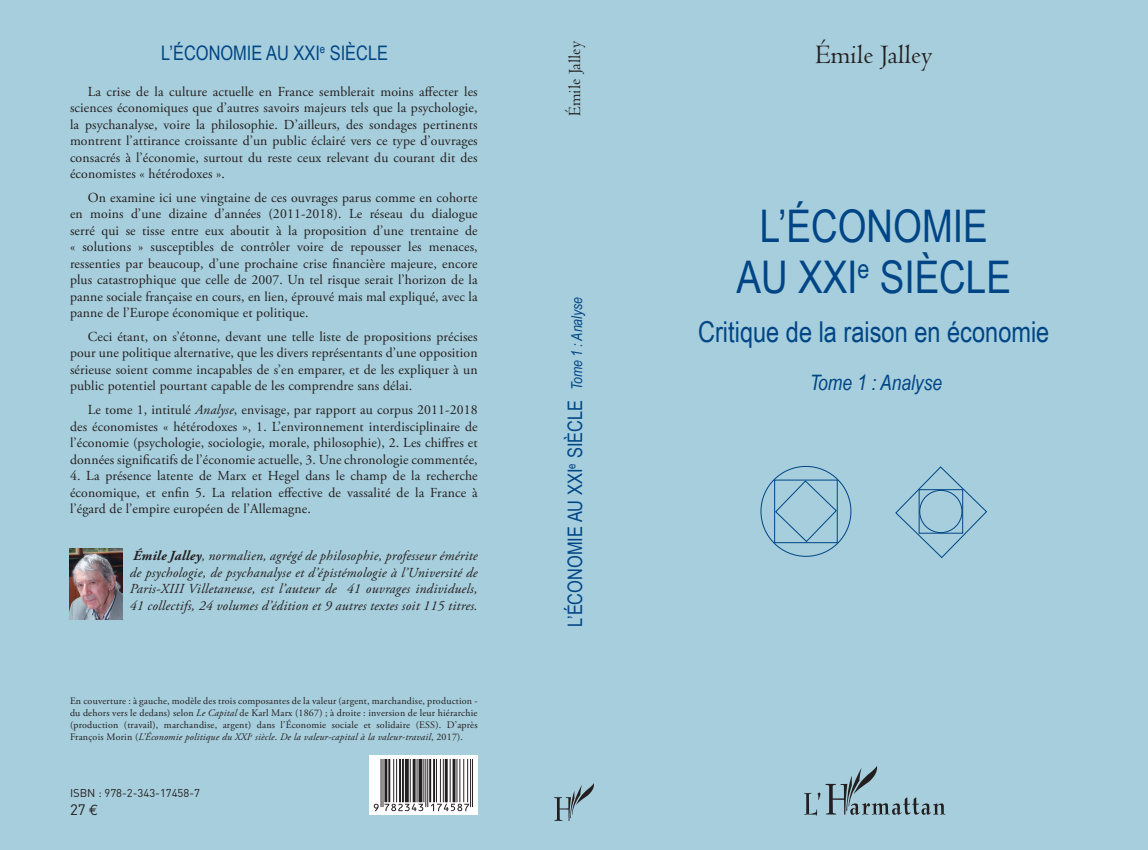
<style>
.page{position:relative;width:1148px;height:850px;background:#a7cedc}
.page>*{position:absolute;margin:0;border:0;box-sizing:border-box;transform-origin:0 0}
.t1{font:45px/51.2px "Arial Narrow";color:#004586;text-align:center}
.t2{font:28.75px "Arial Narrow";color:#004586}
.t3{font:27.5px "Centaur MT Std";color:#231f20}
.t4{font:italic 21.25px "Arial Narrow";color:#004586}
.t5{font:20px "Arial Narrow";color:#004586}
.t6{font:17.5px "Centaur MT Std";color:#231f20}
.t7{font:15px "DIN";color:#231f20}
.t8{font:13.75px/16.5px "Adobe Garamond Pro";letter-spacing:.01em;color:#231f20;text-align:justify}
.t9{font:italic 13.75px/16.5px "Adobe Garamond Pro";letter-spacing:.02em;color:#231f20;text-align:justify}
.t10{font:11.25px "DIN";color:#231f20}
.t11{font:10px/12px "Adobe Garamond Pro";letter-spacing:.02em;color:#231f20;text-align:justify}
.s1{font-style:italic}
.s2{font-weight:700}
.s3{font-style:italic;font-size:15px}
.s4{font-family:"Euro Mono"}
</style>
<div class="page">
<img style="left:554px;top:783px;width:40px;height:37px">
<svg style="left:804px;top:766px;width:142px;height:50px"></svg>
<div style="left:369px;top:756px;width:108px;height:59px;background:#fff"></div>
<svg style="left:374px;top:759px;width:99px;height:52px"></svg>
<img style="left:70px;top:548px;width:53px;height:72px">
<svg style="left:774px;top:480px;width:63px;height:63px"></svg>
<svg style="left:895px;top:466px;width:92px;height:92px"></svg>
<div style="left:918px;top:489px;width:45px;height:45px;border:1px solid #004586"></div>
<div style="left:919px;top:490px;width:43px;height:43px;border:1px solid #004586;border-radius:50%"></div>
<h3 class="t5" style="left:161px;top:38px;width:228px">L’ÉCONOMIE AU XXI<sup>e</sup> SIÈCLE</h3>
<p class="t6" style="left:565px;top:116px;width:76px;rotate:-90deg">Émile Jalley</p>
<h3 class="t3" style="left:815px;top:39px;width:118px">Émile Jalley</h3>
<p class="t8" style="left:70px;top:84px;width:409px;text-indent:18px">La crise de la culture actuelle en France semblerait moins affecter les sciences économiques que d’autres savoirs majeurs tels que la psychologie, la psychanalyse, voire la philosophie. D’ailleurs, des sondages pertinents montrent l’attirance croissante d’un public éclairé vers ce type d’ouvrages consacrés à l’économie, surtout du reste ceux relevant du courant dit des économistes « hétérodoxes ».</p>
<p class="t8" style="left:70px;top:190px;width:409px;text-indent:18px">On examine ici une vingtaine de ces ouvrages parus comme en cohorte en moins d’une dizaine d’années (2011-2018). Le réseau du dialogue serré qui se tisse entre eux aboutit à la proposition d’une trentaine de « solutions » susceptibles de contrôler voire de repousser les menaces, ressenties par beaucoup, d’une prochaine crise financière majeure, encore plus catastrophique que celle de 2007. Un tel risque serait l’horizon de la panne sociale française en cours, en lien, éprouvé mais mal expliqué, avec la panne de l’Europe économique et politique.</p>
<p class="t8" style="left:70px;top:329px;width:409px;text-indent:18px">Ceci étant, on s’étonne, devant une telle liste de propositions précises pour une politique alternative, que les divers représentants d’une opposition sérieuse soient comme incapables de s’en emparer, et de les expliquer à un public potentiel pourtant capable de les comprendre sans délai.</p>
<p class="t8" style="left:70px;top:402px;width:409px;text-indent:18px">Le tome 1, intitulé <span class="s1">Analyse</span>, envisage, par rapport au corpus 2011-2018 des économistes « hétérodoxes », 1. L’environnement interdisciplinaire de l’économie (psychologie, sociologie, morale, philosophie), 2. Les chiffres et données significatifs de l’économie actuelle, 3. Une chronologie commentée,</p>
<p class="t8" style="left:70px;top:468px;width:409px">4. La présence latente de Marx et Hegel dans le champ de la recherche économique, et enfin 5. La relation effective de vassalité de la France à l’égard de l’empire européen de l’Allemagne.</p>
<p class="t9" style="left:130px;top:548px;width:349px"><span class="s2">Émile Jalley</span>, normalien, agrégé de philosophie, professeur émérite de psychologie, de psychanalyse et d’épistémologie à l’Université de Paris-XIII Villetaneuse, est l’auteur de 41 ouvrages individuels, 41 collectifs, 24 volumes d’édition et 9 autres textes soit 115 titres.</p>
<h1 class="t1" style="left:736px;top:198px;width:276px">L’ÉCONOMIE<br>AU XXI<sup>e</sup> SIÈCLE</h1>
<h2 class="t2" style="left:698px;top:310px;width:353px">Critique de la raison en économie</h2>
<h3 class="t4" style="left:810px;top:368px;width:134px">Tome 1 : Analyse</h3>
<h3 class="t5" style="left:560px;top:627px;width:332px;rotate:-90deg">L’ÉCONOMIE AU XXI<sup>e</sup> SIÈCLE <span class="s3">Tome 1 : Analyse</span></h3>
<p class="t11" style="left:70px;top:695px;width:409px">En couverture : à gauche, modèle des trois composantes de la valeur (argent, marchandise, production - du dehors vers le dedans) selon <span class="s1">Le Capital</span> de Karl Marx (1867) ; à droite : inversion de leur hiérarchie (production (travail), marchandise, argent) dans l’Économie sociale et solidaire (ESS). D’après François Morin (<span class="s1">L’Économie politique du XXI</span><sup>e</sup> <span class="s1">siècle</span>. <span class="s1">De la valeur-capital à la valeur-travail</span>, 2017).</p>
<p class="t10" style="left:70px;top:786px;width:131px">ISBN : 978-2-343-17458-7</p>
<p class="t7" style="left:70px;top:800px;width:30px">27 <span class="s4">e</span></p>
</div>
